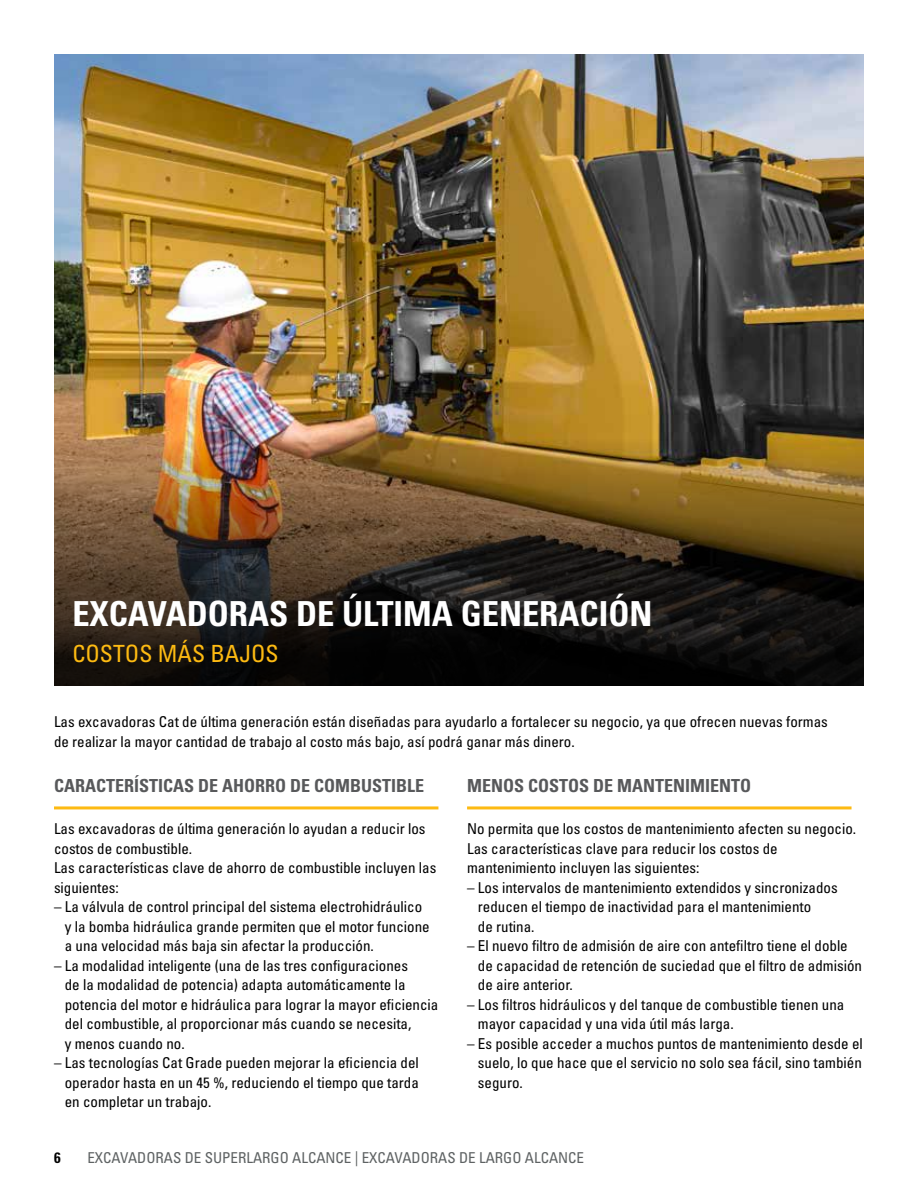
<style>
.page{position:relative;width:918px;height:1188px;background:#fff}
.page>*{position:absolute;margin:0;border:0;box-sizing:border-box;transform-origin:0 0}
.t1{font:34.5px "Univers LTCYR 67 Bold Cond";color:#fff}
.t2{font:condensed 23.7px "Univers LTCYR 57";color:#fdba12}
.t3{font:18px "Univers LTCYR 67 Bold Cond";color:#58595b}
.t4{font:condensed 15px/19.5px "Univers LTCYR 57";color:#000}
.t5{font:condensed 15px "Univers LTCYR 57";color:#5e6263}
.t6{font:15px "Univers LTCYR 67 Bold Cond";color:#000}
</style>
<div class="page">
<img style="left:54px;top:54px;width:810px;height:632px">
<hr style="left:54px;top:806px;width:384px;height:3px;background:#fdba12">
<hr style="left:467px;top:806px;width:385px;height:3px;background:#fdba12">
<h1 class="t1" style="left:72px;top:592px;width:582px">EXCAVADORAS DE ÚLTIMA GENERACIÓN</h1>
<h2 class="t2" style="left:72px;top:638px;width:208px">COSTOS MÁS BAJOS</h2>
<p class="t4" style="left:54px;top:712px;width:775px">Las excavadoras Cat de última generación están diseñadas para ayudarlo a fortalecer su negocio, ya que ofrecen nuevas formas de realizar la mayor cantidad de trabajo al costo más bajo, así podrá ganar más dinero.</p>
<p class="t3" style="left:54px;top:775px;width:372px">CARACTERÍSTICAS DE AHORRO DE COMBUSTIBLE</p>
<p class="t3" style="left:467px;top:775px;width:286px">MENOS COSTOS DE MANTENIMIENTO</p>
<p class="t4" style="left:54px;top:819px;width:384px">Las excavadoras de última generación lo ayudan a reducir los costos de combustible.<br>Las características clave de ahorro de combustible incluyen las siguientes:</p>
<p class="t4" style="left:65px;top:897px;width:366px;text-indent:-11px">– La válvula de control principal del sistema electrohidráulico y la bomba hidráulica grande permiten que el motor funcione a una velocidad más baja sin afectar la producción.</p>
<p class="t4" style="left:65px;top:955px;width:375px;text-indent:-11px">– La modalidad inteligente (una de las tres configuraciones<br>de la modalidad de potencia) adapta automáticamente la potencia del motor e hidráulica para lograr la mayor eficiencia del combustible, al proporcionar más cuando se necesita,<br>y menos cuando no.</p>
<p class="t4" style="left:65px;top:1053px;width:356px;text-align:justify;text-indent:-11px">– Las tecnologías Cat Grade pueden mejorar la eficiencia del operador hasta en un 45 %, reduciendo el tiempo que tarda en completar un trabajo.</p>
<p class="t4" style="left:467px;top:819px;width:391px">No permita que los costos de mantenimiento afecten su negocio.<br>Las características clave para reducir los costos de mantenimiento incluyen las siguientes:</p>
<p class="t4" style="left:478px;top:877px;width:361px;text-indent:-11px">– Los intervalos de mantenimiento extendidos y sincronizados reducen el tiempo de inactividad para el mantenimiento<br>de rutina.</p>
<p class="t4" style="left:478px;top:936px;width:386px;text-indent:-11px">– El nuevo filtro de admisión de aire con antefiltro tiene el doble de capacidad de retención de suciedad que el filtro de admisión de aire anterior.</p>
<p class="t4" style="left:478px;top:994px;width:368px;text-indent:-11px">– Los filtros hidráulicos y del tanque de combustible tienen una mayor capacidad y una vida útil más larga.</p>
<p class="t4" style="left:478px;top:1033px;width:386px;text-align:justify;text-indent:-11px">– Es posible acceder a muchos puntos de mantenimiento desde el suelo, lo que hace que el servicio no solo sea fácil, sino también seguro.</p>
<p class="t6" style="left:54px;top:1148px;width:8px">6</p>
<p class="t5" style="left:87px;top:1148px;width:498px">EXCAVADORAS DE SUPERLARGO ALCANCE | EXCAVADORAS DE LARGO ALCANCE</p>
</div>
